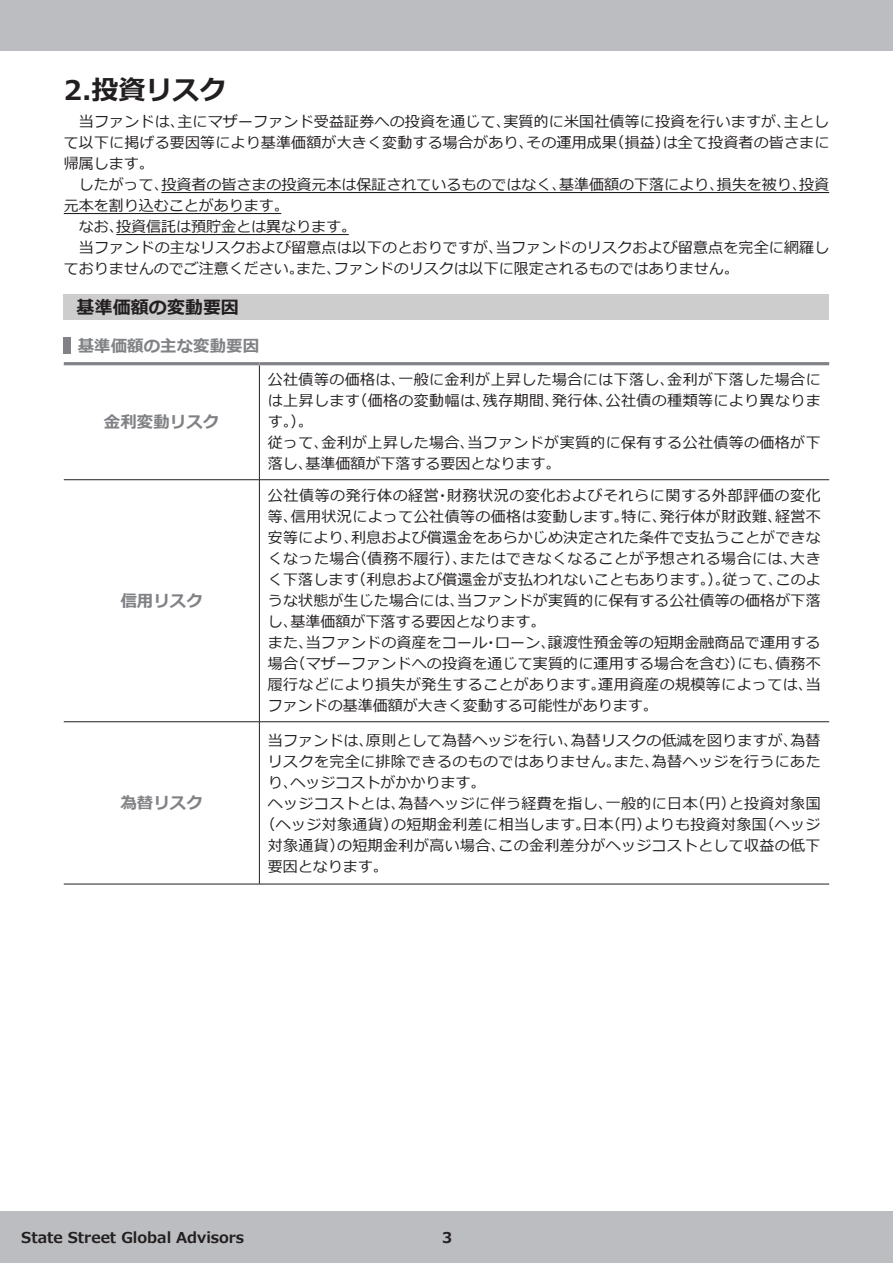
<style>
.page{position:relative;width:893px;height:1263px;background:#fff}
.page>*{position:absolute;margin:0;border:0;box-sizing:border-box;transform-origin:0 0}
.t1{font:700 27px "Meiryo";color:#231f20}
.t2{font:700 18px "Meiryo";color:#231f20}
.t3{font:700 16.5px "Meiryo";color:#808285}
.t4{font:15px/21px "Meiryo";letter-spacing:.01em;color:#231f20}
.t5{font:700 15px "Meiryo";color:#231f20}
.t6{font:700 14.85px "Meiryo";color:#231f20}
</style>
<div class="page">
<div style="left:0;top:0;width:893px;height:51px;background:#bcbdc0"></div>
<div style="left:0;top:1212px;width:893px;height:51px;background:#bcbdc0"></div>
<hr style="left:161px;top:192px;width:668px;height:1px;background:#231f20">
<hr style="left:64px;top:213px;width:217px;height:1px;background:#231f20">
<hr style="left:116px;top:234px;width:233px;height:1px;background:#231f20">
<div style="left:64px;top:295px;width:765px;height:25px;background:#cdcdcd"></div>
<div style="left:64px;top:337px;width:7px;height:17px;background:#808285"></div>
<hr style="left:259px;top:365px;width:1px;height:114px;background:#231f20">
<hr style="left:64px;top:479px;width:195px;height:1px;background:#231f20">
<hr style="left:259px;top:479px;width:570px;height:1px;background:#231f20">
<hr style="left:259px;top:480px;width:1px;height:241px;background:#231f20">
<hr style="left:64px;top:721px;width:195px;height:1px;background:#231f20">
<hr style="left:259px;top:721px;width:570px;height:1px;background:#231f20">
<hr style="left:259px;top:722px;width:1px;height:162px;background:#231f20">
<hr style="left:64px;top:884px;width:195px;height:1px;background:#231f20">
<hr style="left:259px;top:884px;width:570px;height:1px;background:#231f20">
<hr style="left:64px;top:362px;width:195px;height:3px;background:#808285">
<hr style="left:259px;top:362px;width:570px;height:3px;background:#808285">
<h1 class="t1" style="left:64px;top:72px;width:164px">2.投資リスク</h1>
<p class="t4" style="left:64px;top:112px;width:767px">　当ファンドは、主にマザーファンド受益証券への投資を通じて、実質的に米国社債等に投資を行いますが、主として以下に掲げる要因等により基準価額が大きく変動する場合があり、その運用成果（損益）は全て投資者の皆さまに帰属します。<br>　したがって、投資者の皆さまの投資元本は保証されているものではなく、基準価額の下落により、損失を被り、投資元本を割り込むことがあります。<br>　なお、投資信託は預貯金とは異なります。<br>　当ファンドの主なリスクおよび留意点は以下のとおりですが、当ファンドのリスクおよび留意点を完全に網羅しておりませんのでご注意ください。また、ファンドのリスクは以下に限定されるものではありません。</p>
<p class="t2" style="left:77px;top:295px;width:164px">基準価額の変動要因</p>
<p class="t3" style="left:78px;top:334px;width:183px">基準価額の主な変動要因</p>
<p class="t3" style="left:104px;top:410px;width:117px">金利変動リスク</p>
<p class="t3" style="left:120px;top:589px;width:84px">信用リスク</p>
<p class="t3" style="left:120px;top:792px;width:84px">為替リスク</p>
<p class="t4" style="left:268px;top:370px;width:554px">公社債等の価格は、一般に金利が上昇した場合には下落し、金利が下落した場合には上昇します（価格の変動幅は、残存期間、発行体、公社債の種類等により異なります。）。<br>従って、金利が上昇した場合、当ファンドが実質的に保有する公社債等の価格が下落し、基準価額が下落する要因となります。</p>
<p class="t4" style="left:268px;top:486px;width:554px">公社債等の発行体の経営・財務状況の変化およびそれらに関する外部評価の変化等、信用状況によって公社債等の価格は変動します。特に、発行体が財政難、経営不安等により、利息および償還金をあらかじめ決定された条件で支払うことができなくなった場合（債務不履行）、またはできなくなることが予想される場合には、大きく下落します（利息および償還金が支払われないこともあります。）。従って、このような状態が生じた場合には、当ファンドが実質的に保有する公社債等の価格が下落し、基準価額が下落する要因となります。<br>また、当ファンドの資産をコール・ローン、譲渡性預金等の短期金融商品で運用する場合（マザーファンドへの投資を通じて実質的に運用する場合を含む）にも、債務不履行などにより損失が発生することがあります。運用資産の規模等によっては、当ファンドの基準価額が大きく変動する可能性があります。</p>
<p class="t4" style="left:268px;top:730px;width:554px">当ファンドは、原則として為替ヘッジを行い、為替リスクの低減を図りますが、為替</p>
<p class="t4" style="left:268px;top:751px;width:554px">リスクを完全に排除できるのものではありません。また、為替ヘッジを行うにあた</p>
<p class="t4" style="left:268px;top:772px;width:219px">り、ヘッジコストがかかります。</p>
<p class="t4" style="left:268px;top:793px;width:554px">ヘッジコストとは、為替ヘッジに伴う経費を指し、一般的に日本（円）と投資対象国</p>
<p class="t4" style="left:260px;top:814px;width:562px">（ヘッジ対象通貨）の短期金利差に相当します。日本（円）よりも投資対象国（ヘッジ</p>
<p class="t4" style="left:268px;top:835px;width:554px">対象通貨）の短期金利が高い場合、この金利差分がヘッジコストとして収益の低下</p>
<p class="t4" style="left:268px;top:856px;width:121px">要因となります。</p>
<p class="t5" style="left:21px;top:1227px;width:224px">State Street Global Advisors</p>
<p class="t6" style="left:442px;top:1227px;width:12px">3</p>
</div>
